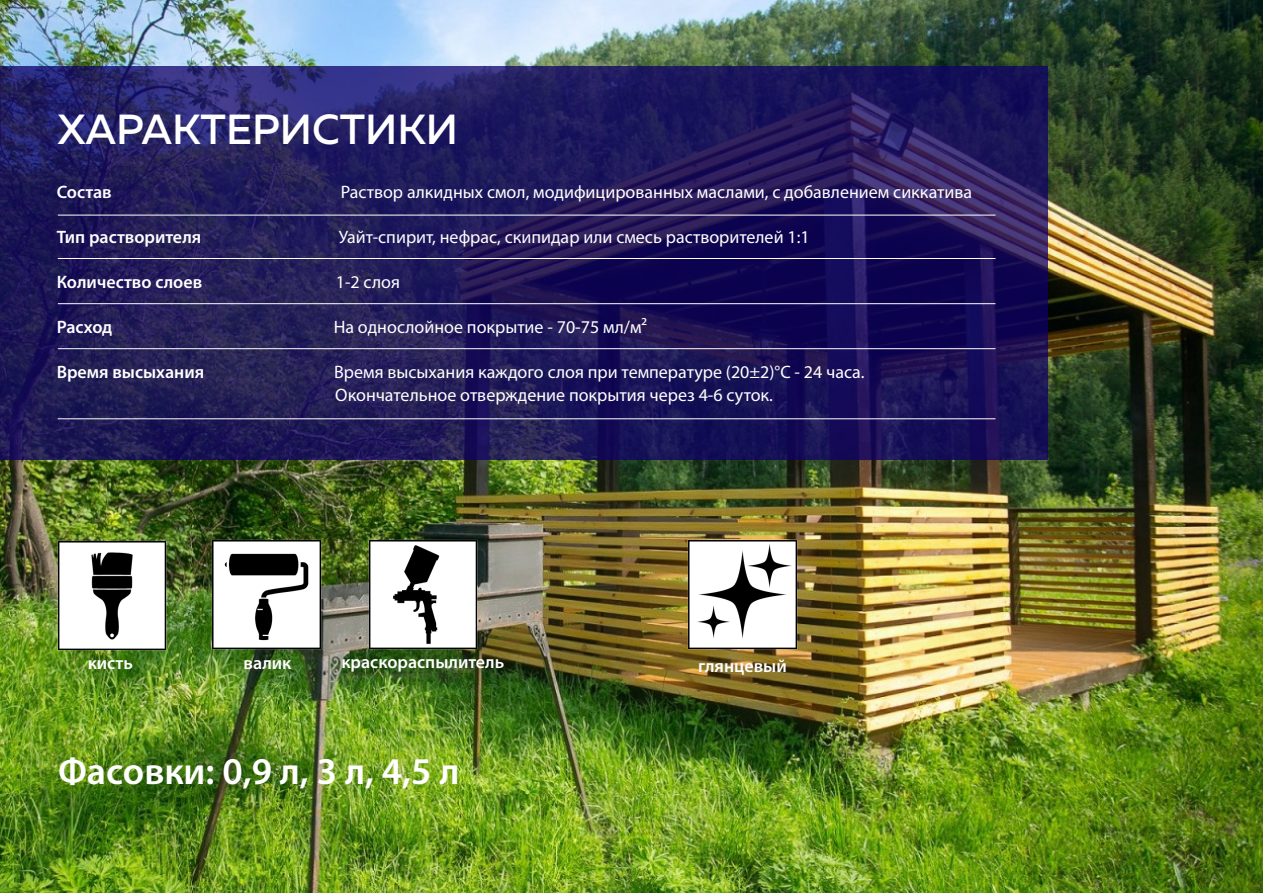
<style>
.page{position:relative;width:1263px;height:893px;background:#fff}
.page>*{position:absolute;margin:0;border:0;box-sizing:border-box;transform-origin:0 0}
.t1{font:500 42px "Muller";color:#fff}
.t2{font:600 37.95px "Myriad Pro";color:#fff}
.t3{font:18px/22.5px "Myriad Pro";color:#fff}
.t4{font:600 18px "Myriad Pro";color:#fff}
</style>
<div class="page">
<img style="left:0;top:0;width:1263px;height:893px">
<svg style="left:0;top:66px;width:1048px;height:394px;background:#20195a"></svg>
<hr style="left:58px;top:215px;width:937px;height:1px;background:#fff">
<hr style="left:58px;top:258px;width:937px;height:1px;background:#fff">
<hr style="left:58px;top:303px;width:937px;height:1px;background:#fff">
<hr style="left:58px;top:348px;width:937px;height:1px;background:#fff">
<hr style="left:58px;top:418px;width:937px;height:1px;background:#fff">
<img style="left:48px;top:532px;width:128px;height:127px">
<img style="left:203px;top:531px;width:127px;height:127px">
<img style="left:359px;top:531px;width:128px;height:127px">
<img style="left:679px;top:531px;width:127px;height:127px">
<h1 class="t1" style="left:58px;top:103px;width:402px">ХАРАКТЕРИСТИКИ</h1>
<p class="t4" style="left:57px;top:181px;width:57px">Состав</p>
<p class="t3" style="left:341px;top:181px;width:633px">Раствор алкидных смол, модифицированных маслами, с добавлением сиккатива</p>
<p class="t4" style="left:57px;top:226px;width:146px">Тип растворителя</p>
<p class="t3" style="left:339px;top:226px;width:472px">Уайт-спирит, нефрас, скипидар или смесь растворителей 1:1</p>
<p class="t4" style="left:57px;top:271px;width:147px">Количество слоев</p>
<p class="t3" style="left:336px;top:271px;width:66px">1-2 слоя</p>
<p class="t4" style="left:57px;top:316px;width:57px">Расход</p>
<p class="t3" style="left:334px;top:316px;width:315px">На однослойное покрытие - 70-75 мл/м²</p>
<p class="t4" style="left:57px;top:361px;width:149px">Время высыхания</p>
<p class="t3" style="left:334px;top:361px;width:532px">Время высыхания каждого слоя при температуре (20±2)°С - 24 часа.<br>Окончательное отверждение покрытия через 4-6 суток.</p>
<p class="t4" style="left:88px;top:651px;width:47px">кисть</p>
<p class="t4" style="left:244px;top:651px;width:49px">валик</p>
<p class="t4" style="left:341px;top:650px;width:164px">краскораспылитель</p>
<p class="t4" style="left:698px;top:654px;width:90px">глянцевый</p>
<h2 class="t2" style="left:58px;top:747px;width:403px">Фасовки: 0,9 л, 3 л, 4,5 л</h2>
</div>
